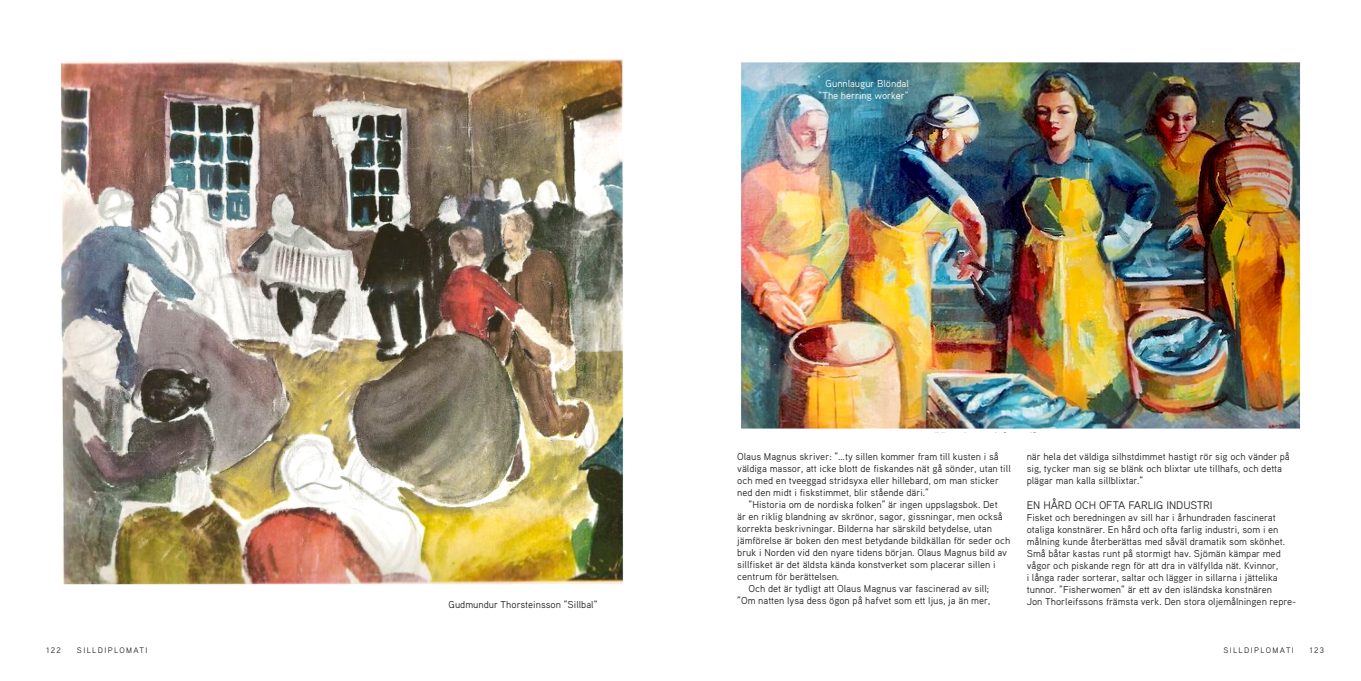
<style>
.page{position:relative;width:1361px;height:681px;background:#fff}
.page>*{position:absolute;margin:0;border:0;box-sizing:border-box;transform-origin:0 0}
.t1{font:11px "Aaux Pro";color:#231f20}
.t2{font:10px/12px "Aaux Pro";color:#231f20}
.t3{font:10px/12px "Aaux Pro";color:#fff;text-align:right}
.t4{font:8px "Aaux Pro";letter-spacing:.18em;color:#231f20}
</style>
<div class="page">
<img style="left:741px;top:62px;width:560px;height:367px">
<img style="left:61px;top:59px;width:563px;height:526px">
<p class="t2" style="left:448px;top:597px;width:150px">Gudmundur Thorsteinsson ”Sillbal”</p>
<p class="t3" style="left:818px;top:77px;width:92px">Gunnlaugur Blöndal ”The herring worker”</p>
<p class="t2" style="left:737px;top:449px;width:275px">Olaus Magnus skriver: ”…ty sillen kommer fram till kusten i så väldiga massor, att icke blott de fiskandes nät gå sönder, utan till och med en tveeggad stridsyxa eller hillebard, om man sticker ned den midt i fiskstimmet, blir stående däri.”</p>
<p class="t2" style="left:737px;top:497px;width:275px;text-indent:11px">”Historia om de nordiska folken” är ingen uppslagsbok. Det<br>är en riklig blandning av skrönor, sagor, gissningar, men också korrekta beskrivningar. Bilderna har särskild betydelse, utan jämförelse är boken den mest betydande bildkällan för seder och bruk i Norden vid den nyare tidens början. Olaus Magnus bild av sillfisket är det äldsta kända konstverket som placerar sillen i centrum för berättelsen.</p>
<p class="t2" style="left:737px;top:581px;width:255px;text-align:right">Och det är tydligt att Olaus Magnus var fascinerad av sill; ”Om natten lysa dess ögon på hafvet som ett ljus, ja än mer,</p>
<p class="t2" style="left:1026px;top:449px;width:265px">när hela det väldiga silhstdimmet hastigt rör sig och vänder på sig, tycker man sig se blänk och blixtar ute tillhafs, och detta plägar man kalla sillblixtar.”</p>
<p class="t1" style="left:1026px;top:498px;width:187px">EN HÅRD OCH OFTA FARLIG INDUSTRI</p>
<p class="t2" style="left:1026px;top:510px;width:271px">Fisket och beredningen av sill har i århundraden fascinerat otaliga konstnärer. En hård och ofta farlig industri, som i en målning kunde återberättas med såväl dramatik som skönhet.<br>Små båtar kastas runt på stormigt hav. Sjömän kämpar med vågor och piskande regn för att dra in välfyllda nät. Kvinnor,<br>i långa rader sorterar, saltar och lägger in sillarna i jättelika tunnor. ”Fisherwomen” är ett av den isländska konstnären<br>Jon Thorleifssons främsta verk. Den stora oljemålningen repre-</p>
<p class="t4" style="left:46px;top:645px;width:16px">122</p>
<p class="t4" style="left:77px;top:645px;width:72px">SILLDIPLOMATI</p>
<p class="t4" style="left:1223px;top:645px;width:72px">SILLDIPLOMATI</p>
<p class="t4" style="left:1309px;top:645px;width:16px">123</p>
</div>
